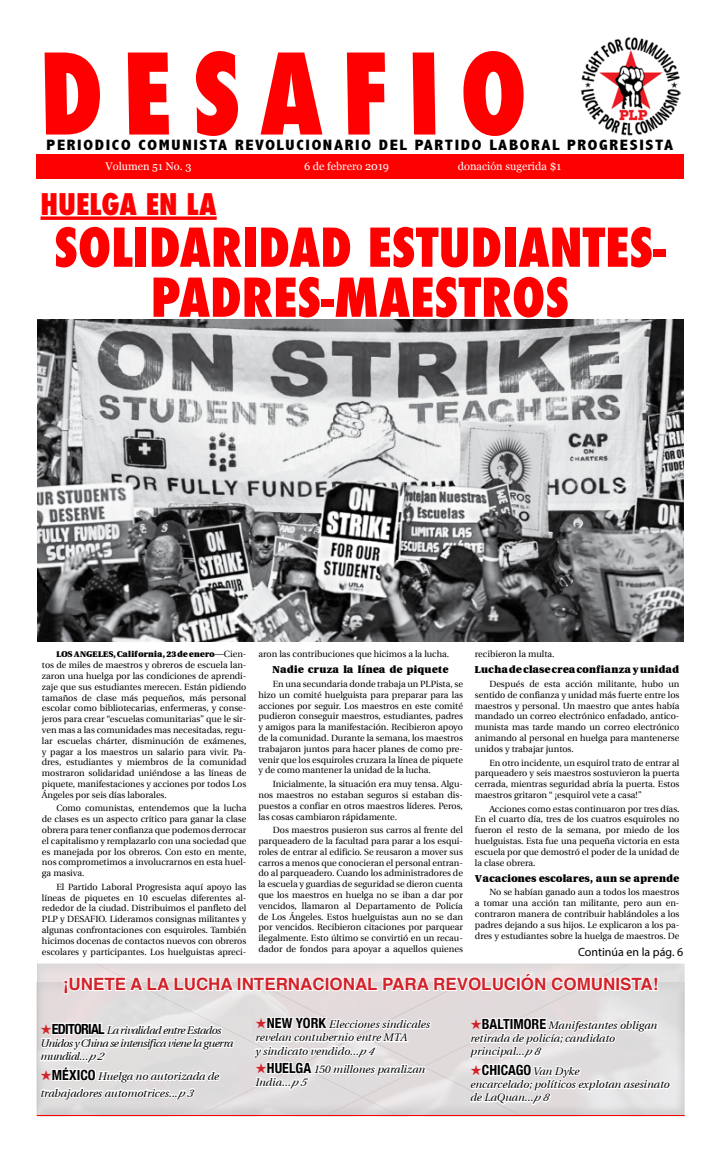
<style>
.page{position:relative;width:720px;height:1152px;background:#fff}
.page>*{position:absolute;margin:0;border:0;box-sizing:border-box;transform-origin:0 0}
.t1{font:800 condensed 108.8px "Futura";color:#f00;scale:.96 1}
.t2{font:800 condensed 52px/50px "Futura";color:#f00;text-align:center}
.t3{font:800 condensed 29px "Futura";color:#f00}
.t4{font:700 17px "Helvetica";color:#d2232a}
.t5{font:800 condensed 15px "Abadi";letter-spacing:.095em;color:#000;scale:1.16 1}
.t6{font:700 condensed 14px "Helvetica Neue";letter-spacing:-.005em;color:#000}
.t7{font:12px "Myriad Pro";color:#000}
.t8{font:italic 11px/13.2px "Utopia";color:#000}
.t9{font:700 11px "Utopia";color:#000}
.t10{font:italic 11px/13.2px "Utopia";letter-spacing:-.05em;color:#000}
.t11{font:11px "Georgia";color:#fff}
.t12{font:9px/10.8px "Utopia";color:#000;text-align:justify}
.s1{font-weight:700}
.s2{color:#d2232a}
.s3{font-family:"Helvetica Neue";font-weight:700;font-style:normal;font-stretch:condensed;font-size:14px}
.s4{font-family:"Utopia";font-weight:400;font-style:italic;font-stretch:normal;font-size:11px}
</style>
<div class="page">
<div style="left:36px;top:983px;width:649px;height:133px;background:#000;opacity:.5"></div>
<hr style="left:37px;top:1115px;width:648px;height:1px;background:#f00">
<svg style="left:40px;top:216px;width:177px;height:4px"></svg>
<svg style="left:39px;top:963px;width:633px;height:154px"></svg>
<img style="left:37px;top:320px;width:647px;height:322px">
<img style="left:581px;top:37px;width:99px;height:98px">
<div style="left:36px;top:154px;width:648px;height:25px;background:#f00"></div>
<h1 class="t1" style="left:193px;top:20px;width:284px">SAFIO</h1>
<h1 class="t1" style="left:40px;top:20px;width:66px">DE</h1>
<h3 class="t5" style="left:47px;top:136px;width:542px">PERIODICO COMUNISTA REVOLUCIONARIO DEL PARTIDO LABORAL PROGRESISTA</h3>
<p class="t11" style="left:105px;top:158px;width:88px">Volumen 51 No. 3</p>
<p class="t11" style="left:304px;top:158px;width:86px">6 de febrero 2019</p>
<p class="t11" style="left:458px;top:158px;width:105px">donación sugerida $1</p>
<h3 class="t3" style="left:40px;top:184px;width:162px">HUELGA EN LA</h3>
<h2 class="t2" style="left:54px;top:223px;width:613px">SOLIDARIDAD ESTUDIANTES-<br>PADRES-MAESTROS</h2>
<p class="t12" style="left:42px;top:649px;width:206px;text-indent:14px"><span class="s1">LOS ANGELES, California, 23 de enero</span>—Cien&shy;tos de miles de maestros y obreros de escuela lan&shy;zaron una huelga por las condiciones de aprendi&shy;zaje que sus estudiantes merecen. Están pidiendo tamaños de clase más pequeños, más personal escolar como bibliotecarias, enfermeras, y conse&shy;jeros para crear “escuelas comunitarias” que le sir&shy;ven mas a las comunidades mas necesitadas, regu&shy;lar escuelas chárter, disminución de exámenes, y pagar a los maestros un salario para vivir. Pa&shy;dres, estudiantes y miembros de la comunidad mostraron solidaridad uniéndose a las líneas de piquete, manifestaciones y acciones por todos Los Ángeles por seis días laborales.</p>
<p class="t12" style="left:42px;top:803px;width:206px;text-indent:14px">Como comunistas, entendemos que la lucha de clases es un aspecto crítico para ganar la clase obrera para tener confianza que podemos derrocar el capitalismo y remplazarlo con una sociedad que es manejada por los obreros. Con esto en mente, nos comprometimos a involucrarnos en esta huel&shy;ga masiva.</p>
<p class="t12" style="left:42px;top:882px;width:206px;text-indent:14px">El Partido Laboral Progresista aquí apoyo las líneas de piquetes en 10 escuelas diferentes al&shy;rededor de la ciudad. Distribuimos el panfleto del PLP y DESAFIO. Lideramos consignas militantes y algunas confrontaciones con esquiroles. También hicimos docenas de contactos nuevos con obreros escolares y participantes. Los huelguistas apreci-</p>
<p class="t12" style="left:258px;top:649px;width:192px">aron las contribuciones que hicimos a la lucha.</p>
<p class="t9" style="left:273px;top:664px;width:178px">Nadie cruza la línea de piquete</p>
<p class="t12" style="left:258px;top:679px;width:206px;text-indent:14px">En una secundaria donde trabaja un PLPista, se hizo un comité huelguista para preparar para las acciones por seguir. Los maestros en este comité pudieron conseguir maestros, estudiantes, padres y amigos para la manifestación. Recibieron apoyo de la comunidad. Durante la semana, los maestros trabajaron juntos para hacer planes de como pre&shy;venir que los esquiroles cruzara la línea de piquete y de como mantener la unidad de la lucha.</p>
<p class="t12" style="left:258px;top:779px;width:206px;text-indent:14px">Inicialmente, la situación era muy tensa. Algu&shy;nos maestros no estaban seguros si estaban dis&shy;puestos a confiar en otros maestros líderes. Peros, las cosas cambiaron rápidamente.</p>
<p class="t12" style="left:258px;top:825px;width:206px;text-indent:14px">Dos maestros pusieron sus carros al frente del parqueadero de la facultad para parar a los esqui&shy;roles de entrar al edificio. Se reusaron a mover sus carros a menos que conocieran el personal entran&shy;do al parqueadero. Cuando los administradores de la escuela y guardias de seguridad se dieron cuenta que los maestros en huelga no se iban a dar por vencidos, llamaron al Departamento de Policía de Los Ángeles. Estos huelguistas aun no se dan por vencidos. Recibieron citaciones por parquear ilegalmente. Esto último se convirtió en un recau&shy;dador de fondos para apoyar a aquellos quienes</p>
<p class="t12" style="left:475px;top:649px;width:81px">recibieron la multa.</p>
<p class="t9" style="left:475px;top:664px;width:206px">Lucha de clase crea confianza y unidad</p>
<p class="t12" style="left:475px;top:679px;width:206px;text-indent:14px">Después de esta acción militante, hubo un sentido de confianza y unidad más fuerte entre los maestros y personal. Un maestro que antes había mandado un correo electrónico enfadado, antico&shy;munista mas tarde mando un correo electrónico animando al personal en huelga para mantenerse unidos y trabajar juntos.</p>
<p class="t12" style="left:475px;top:757px;width:206px;text-indent:14px">En otro incidente, un esquirol trato de entrar al parqueadero y seis maestros sostuvieron la puerta cerrada, mientras seguridad abría la puerta. Estos maestros gritaron “ ¡esquirol vete a casa!”</p>
<p class="t12" style="left:475px;top:803px;width:206px;text-indent:14px">Acciones como estas continuaron por tres días.<br>En el cuarto día, tres de los cuatros esquiroles no fueron el resto de la semana, por miedo de los huelguistas. Esta fue una pequeña victoria en esta escuela por que demostró el poder de la unidad de la clase obrera.</p>
<p class="t9" style="left:475px;top:872px;width:206px">Vacaciones escolares, aun se aprende</p>
<p class="t12" style="left:475px;top:887px;width:206px;text-indent:14px">No se habían ganado aun a todos los maestros a tomar una acción tan militante, pero aun en&shy;contraron manera de contribuir hablándoles a los padres dejando a sus hijos. Le explicaron a los pa&shy;dres y estudiantes sobre la huelga de maestros. De</p>
<h3 class="t7" style="left:578px;top:945px;width:107px">Continúa en la pág. 6</h3>
<h3 class="t4" style="left:63px;top:970px;width:597px">¡UNETE A LA LUCHA INTERNACIONAL PARA REVOLUCIÓN COMUNISTA!</h3>
<p class="t10" style="left:40px;top:1024px;width:194px"><span class="s2">★</span><span class="s3">EDITORIAL</span> La rivalidad entre Estados<br>Unidos y China se intensifica viene la guerra mundial...p2</p>
<p class="t8" style="left:40px;top:1068px;width:180px;line-height:16.8px"><span class="s2">★</span><span class="s3">MÉXICO</span> Huelga no autorizada de trabajadores automotrices...p3</p>
<p class="t8" style="left:256px;top:1018px;width:176px"><span class="s2">★</span><span class="s3">NEW YOR K</span> Elecciones sindicales revelan contubernio entre MTA<br>y sindicato vendido...p4</p>
<p class="t8" style="left:256px;top:1063px;width:171px"><span class="s2">★</span><span class="s3">HUELGA</span> 150 millones paralizan<br>India...p5</p>
<h3 class="t6" style="left:471px;top:1012px;width:28px"><span class="s2">★</span>BALTIMORE</h3>
<p class="t8" style="left:471px;top:1019px;width:188px;text-indent:78px">Manifestantes obligan retirada de policía; candidato principal...p8</p>
<h3 class="t6" style="left:471px;top:1058px;width:110px"><span class="s2">★</span>CHI CAGO <span class="s4">Van Dyke</span></h3>
<p class="t8" style="left:471px;top:1078px;width:201px">encarcelado; políticos explotan asesinato de LaQuan...p8</p>
</div>
